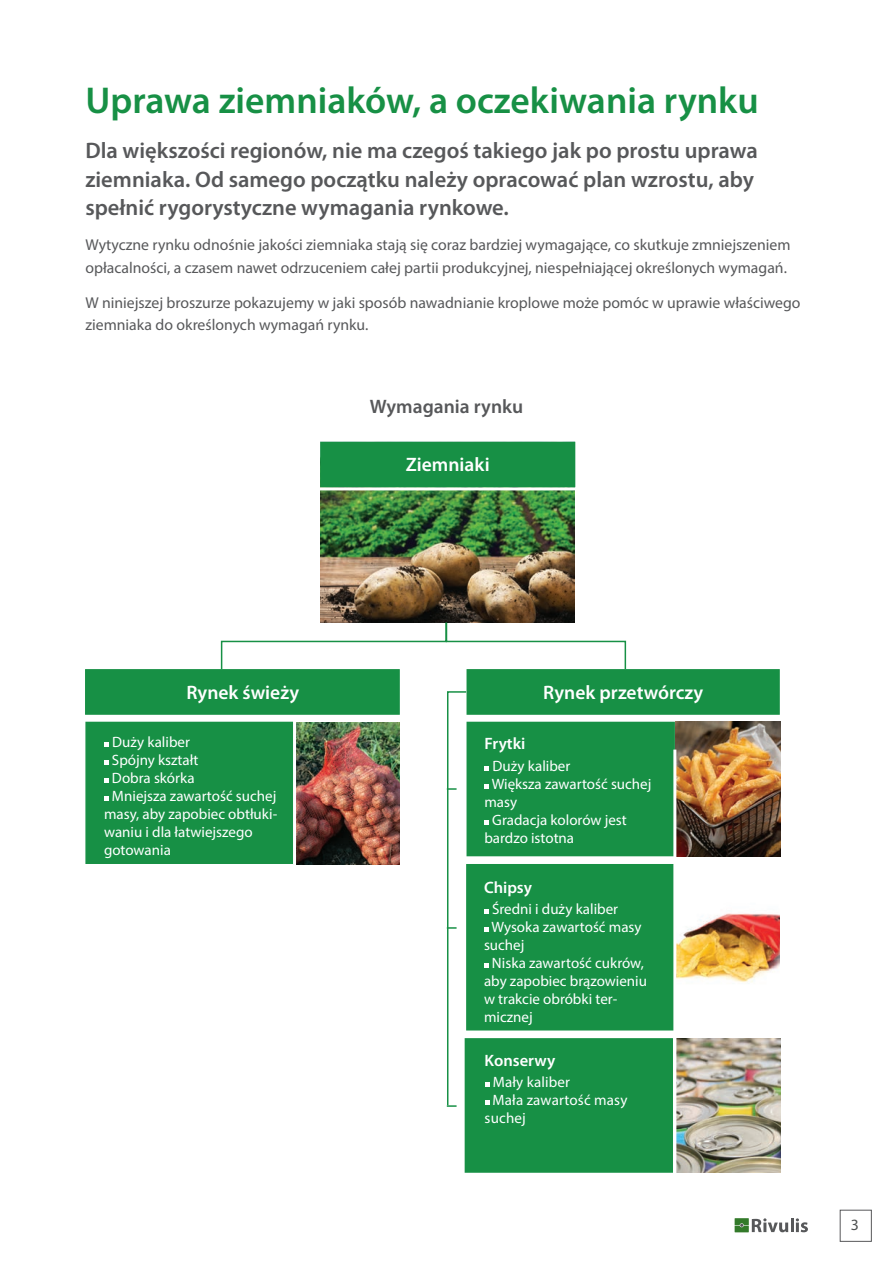
<style>
.page{position:relative;width:893px;height:1263px;background:#fff}
.page>*{position:absolute;margin:0;border:0;box-sizing:border-box;transform-origin:0 0}
.t1{font:600 37.5px "Myriad Pro";color:#179045}
.t2{font:600 22.5px/28.5px "Myriad Pro";color:#57585a}
.t3{font:600 19.5px "Myriad Pro";color:#fff}
.t4{font:600 19.5px "Myriad Pro";color:#57585a}
.t5{font:600 16.5px "Myriad Pro";color:#fff}
.t6{font:15.75px/22.8px "Myriad Pro";color:#57585a}
.t7{font:15.75px "Myriad Pro";color:#4f5252}
.t8{font:15px "Myriad Pro";color:#fff}
</style>
<div class="page">
<hr style="left:790px;top:1218px;width:3px;height:14px;background:#57585a">
<svg style="left:796px;top:1218px;width:12px;height:14px"></svg>
<svg style="left:735px;top:1218px;width:53px;height:14px"></svg>
<div style="left:840px;top:1210px;width:32px;height:32px;background:#fff;border:1px solid #57585a"></div>
<img style="left:321px;top:490px;width:254px;height:131px">
<img style="left:296px;top:722px;width:103px;height:143px">
<img style="left:676px;top:913px;width:104px;height:70px">
<img style="left:675px;top:722px;width:105px;height:134px">
<img style="left:676px;top:1038px;width:104px;height:135px">
<div style="left:466px;top:669px;width:314px;height:46px;background:#179045;border:2px solid #179045"></div>
<div style="left:466px;top:722px;width:209px;height:134px;background:#179045"></div>
<svg style="left:484px;top:766px;width:5px;height:4px"></svg>
<svg style="left:484px;top:784px;width:5px;height:4px"></svg>
<svg style="left:484px;top:820px;width:5px;height:4px"></svg>
<div style="left:466px;top:864px;width:208px;height:166px;background:#179045"></div>
<svg style="left:484px;top:909px;width:5px;height:5px"></svg>
<svg style="left:484px;top:927px;width:5px;height:5px"></svg>
<svg style="left:484px;top:963px;width:5px;height:5px"></svg>
<div style="left:465px;top:1038px;width:208px;height:135px;background:#179045;border:2px solid #179045"></div>
<svg style="left:485px;top:1082px;width:4px;height:5px"></svg>
<svg style="left:485px;top:1100px;width:4px;height:5px"></svg>
<hr style="left:673px;top:749px;width:3px;height:452px;background:#fff">
<div style="left:85px;top:669px;width:315px;height:46px;background:#179045;border:2px solid #179045"></div>
<div style="left:85px;top:722px;width:210px;height:142px;background:#179045"></div>
<svg style="left:104px;top:742px;width:5px;height:5px"></svg>
<svg style="left:104px;top:760px;width:5px;height:5px"></svg>
<svg style="left:104px;top:778px;width:5px;height:5px"></svg>
<svg style="left:104px;top:796px;width:5px;height:5px"></svg>
<hr style="left:293px;top:718px;width:3px;height:451px;background:#fff">
<div style="left:320px;top:442px;width:255px;height:45px;background:#179045"></div>
<svg style="left:220px;top:621px;width:407px;height:50px"></svg>
<svg style="left:446px;top:690px;width:22px;height:417px"></svg>
<h1 class="t1" style="left:85px;top:77px;width:675px">Uprawa ziemniaków, a oczekiwania rynku</h1>
<h2 class="t2" style="left:85px;top:136px;width:674px">Dla większości regionów, nie ma czegoś takiego jak po prostu uprawa ziemniaka. Od samego początku należy opracować plan wzrostu, aby spełnić rygorystyczne wymagania rynkowe.</h2>
<p class="t6" style="left:85px;top:233px;width:707px">Wytyczne rynku odnośnie jakości ziemniaka stają się coraz bardziej wymagające, co skutkuje zmniejszeniem opłacalności, a czasem nawet odrzuceniem całej partii produkcyjnej, niespełniającej określonych wymagań.</p>
<p class="t6" style="left:85px;top:291px;width:717px">W niniejszej broszurze pokazujemy w jaki sposób nawadnianie kroplowe może pomóc w uprawie właściwego ziemniaka do określonych wymagań rynku.</p>
<h3 class="t4" style="left:370px;top:394px;width:155px">Wymagania rynku</h3>
<h3 class="t3" style="left:406px;top:452px;width:85px">Ziemniaki</h3>
<h3 class="t3" style="left:186px;top:680px;width:114px">Rynek świeży</h3>
<h3 class="t3" style="left:543px;top:680px;width:162px">Rynek przetwórczy</h3>
<p class="t8" style="left:112px;top:733px;width:79px">Duży kaliber</p>
<p class="t8" style="left:112px;top:751px;width:88px">Spójny kształt</p>
<p class="t8" style="left:112px;top:769px;width:84px">Dobra skórka</p>
<p class="t8" style="left:112px;top:787px;width:166px">Mniejsza zawartość suchej</p>
<p class="t8" style="left:104px;top:805px;width:175px">masy, aby zapobiec obtłuki-</p>
<p class="t8" style="left:104px;top:823px;width:150px">waniu i dla łatwiejszego</p>
<p class="t8" style="left:104px;top:841px;width:68px">gotowania</p>
<p class="t5" style="left:484px;top:733px;width:43px">Frytki</p>
<p class="t8" style="left:492px;top:756px;width:79px">Duży kaliber</p>
<p class="t8" style="left:492px;top:774px;width:161px">Większa zawartość suchej</p>
<p class="t8" style="left:484px;top:792px;width:34px">masy</p>
<p class="t8" style="left:492px;top:810px;width:136px">Gradacja kolorów jest</p>
<p class="t8" style="left:484px;top:828px;width:91px">bardzo istotna</p>
<p class="t5" style="left:484px;top:876px;width:50px">Chipsy</p>
<p class="t8" style="left:492px;top:900px;width:128px">Średni i duży kaliber</p>
<p class="t8" style="left:491px;top:918px;width:152px">Wysoka zawartość masy</p>
<p class="t8" style="left:484px;top:936px;width:42px">suchej</p>
<p class="t8" style="left:492px;top:954px;width:153px">Niska zawartość cukrów,</p>
<p class="t8" style="left:484px;top:972px;width:164px">aby zapobiec brązowieniu</p>
<p class="t8" style="left:484px;top:990px;width:135px">w trakcie obróbki ter-</p>
<p class="t8" style="left:484px;top:1008px;width:50px">micznej</p>
<p class="t5" style="left:485px;top:1050px;width:72px">Konserwy</p>
<p class="t8" style="left:493px;top:1073px;width:79px">Mały kaliber</p>
<p class="t8" style="left:493px;top:1091px;width:136px">Mała zawartość masy</p>
<p class="t8" style="left:485px;top:1109px;width:43px">suchej</p>
<p class="t7" style="left:851px;top:1215px;width:10px">3</p>
</div>
